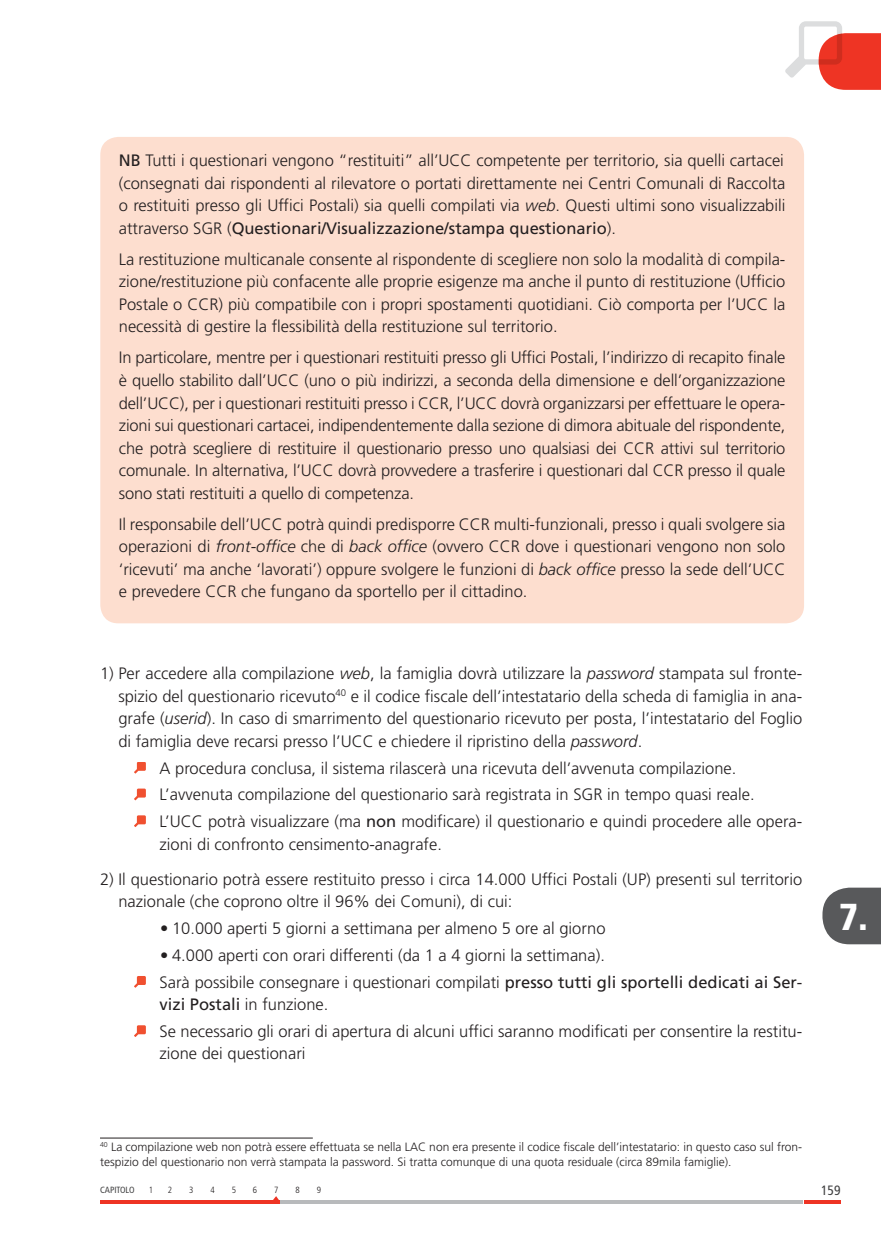
<style>
.page{position:relative;width:881px;height:1234px;background:#fff}
.page>*{position:absolute;margin:0;border:0;box-sizing:border-box;transform-origin:0 0}
.t1{font:900 condensed 37.5px "Frutiger";color:#fff}
.t2{font:300 16.5px/22.5px "Frutiger";color:#231f20;text-align:justify}
.t3{font:condensed 13.5px "Frutiger";color:#404041}
.t4{font:300 12px/15px "Frutiger";color:#231f20}
.t5{font:300 condensed 9px "Frutiger";color:#231f20}
.t6{font:condensed 9px "Frutiger";color:#404041}
.s1{font-weight:400}
.s2{font-style:italic}
</style>
<div class="page">
<svg style="left:804px;top:1200px;width:36px;height:3px"></svg>
<hr style="left:279px;top:1200px;width:523px;height:3px;background:#b8babc">
<svg style="left:785px;top:21px;width:95px;height:69px"></svg>
<svg style="left:100px;top:1199px;width:179px;height:4px"></svg>
<svg style="left:822px;top:887px;width:58px;height:57px;background:#696a6c"></svg>
<svg style="left:134px;top:762px;width:12px;height:11px"></svg>
<svg style="left:134px;top:788px;width:12px;height:12px"></svg>
<svg style="left:134px;top:815px;width:12px;height:11px"></svg>
<svg style="left:134px;top:976px;width:12px;height:11px"></svg>
<svg style="left:134px;top:1025px;width:12px;height:11px"></svg>
<hr style="left:100px;top:1137px;width:213px;height:1px;background:#231f20">
<div style="left:100px;top:137px;width:703px;height:486px;background:#fddecf;border-radius:18px"></div>
<p class="t2" style="left:119px;top:150px;width:668px"><span class="s1">NB</span> Tutti i questionari vengono “restituiti” all’UCC competente per territorio, sia quelli cartacei (consegnati dai rispondenti al rilevatore o portati direttamente nei Centri Comunali di Raccolta o restituiti presso gli Uffici Postali) sia quelli compilati via <span class="s2">web</span>. Questi ultimi sono visualizzabili attraverso SGR (<span class="s1">Questionari/Visualizzazione/stampa questionario</span>).</p>
<p class="t2" style="left:119px;top:249px;width:668px">La restituzione multicanale consente al rispondente di scegliere non solo la modalità di compila&shy;zione/restituzione più confacente alle proprie esigenze ma anche il punto di restituzione (Ufficio Postale o CCR) più compatibile con i propri spostamenti quotidiani. Ciò comporta per l’UCC la necessità di gestire la flessibilità della restituzione sul territorio.</p>
<p class="t2" style="left:119px;top:347px;width:668px">In particolare, mentre per i questionari restituiti presso gli Uffici Postali, l’indirizzo di recapito finale è quello stabilito dall’UCC (uno o più indirizzi, a seconda della dimensione e dell’organizzazione dell’UCC), per i questionari restituiti presso i CCR, l’UCC dovrà organizzarsi per effettuare le opera&shy;zioni sui questionari cartacei, indipendentemente dalla sezione di dimora abituale del rispondente, che potrà scegliere di restituire il questionario presso uno qualsiasi dei CCR attivi sul territorio comunale. In alternativa, l’UCC dovrà provvedere a trasferire i questionari dal CCR presso il quale sono stati restituiti a quello di competenza.</p>
<p class="t2" style="left:119px;top:513px;width:668px">Il responsabile dell’UCC potrà quindi predisporre CCR multi-funzionali, presso i quali svolgere sia operazioni di <span class="s2">front-office</span> che di <span class="s2">back office</span> (ovvero CCR dove i questionari vengono non solo ‘ricevuti’ ma anche ‘lavorati’) oppure svolgere le funzioni di <span class="s2">back office</span> presso la sede dell’UCC e prevedere CCR che fungano da sportello per il cittadino.</p>
<p class="t2" style="left:118px;top:663px;width:685px;text-indent:-18px">1) Per accedere alla compilazione <span class="s2">web</span>, la famiglia dovrà utilizzare la <span class="s2">password</span> stampata sul fronte&shy;spizio del questionario ricevuto<sup>40</sup> e il codice fiscale dell’intestatario della scheda di famiglia in ana&shy;grafe (<span class="s2">userid</span>). In caso di smarrimento del questionario ricevuto per posta, l’intestatario del Foglio di famiglia deve recarsi presso l’UCC e chiedere il ripristino della <span class="s2">password</span>.</p>
<p class="t2" style="left:159px;top:755px;width:644px;line-height:26.7px;text-align:left">A procedura conclusa, il sistema rilascerà una ricevuta dell’avvenuta compilazione.<br>L’avvenuta compilazione del questionario sarà registrata in SGR in tempo quasi reale.<br>L’UCC potrà visualizzare (ma <span class="s1">non</span> modificare) il questionario e quindi procedere alle opera-</p>
<p class="t2" style="left:159px;top:833px;width:284px">zioni di confronto censimento-anagrafe.</p>
<p class="t2" style="left:118px;top:868px;width:685px;text-indent:-18px">2) Il questionario potrà essere restituito presso i circa 14.000 Uffici Postali (UP) presenti sul territorio nazionale (che coprono oltre il 96% dei Comuni), di cui:</p>
<p class="t2" style="left:160px;top:918px;width:447px">• 10.000 aperti 5 giorni a settimana per almeno 5 ore al giorno</p>
<p class="t2" style="left:159px;top:942px;width:644px;line-height:26.7px">• 4.000 aperti con orari differenti (da 1 a 4 giorni la settimana).<br>Sarà possibile consegnare i questionari compilati <span class="s1">presso tutti gli sportelli dedicati ai Ser-</span></p>
<p class="t2" style="left:159px;top:992px;width:644px;line-height:26.7px"><span class="s1">vizi Postali</span> in funzione.<br>Se necessario gli orari di apertura di alcuni uffici saranno modificati per consentire la restitu-</p>
<p class="t2" style="left:159px;top:1043px;width:147px">zione dei questionari</p>
<p class="t4" style="left:100px;top:1140px;width:703px"><sup>40</sup> La compilazione web non potrà essere effettuata se nella LAC non era presente il codice fiscale dell’intestatario: in questo caso sul fron&shy;tespizio del questionario non verrà stampata la password. Si tratta comunque di una quota residuale (circa 89mila famiglie).</p>
<h1 class="t1" style="left:838px;top:901px;width:31px">7.</h1>
<p class="t6" style="left:100px;top:1185px;width:36px">CAPITOLO</p>
<p class="t5" style="left:149px;top:1185px;width:6px">1</p>
<p class="t5" style="left:168px;top:1185px;width:6px">2</p>
<p class="t5" style="left:189px;top:1185px;width:6px">3</p>
<p class="t5" style="left:210px;top:1185px;width:6px">4</p>
<p class="t5" style="left:231px;top:1185px;width:6px">5</p>
<p class="t5" style="left:253px;top:1185px;width:6px">6</p>
<p class="t5" style="left:274px;top:1185px;width:6px">7</p>
<p class="t5" style="left:295px;top:1185px;width:6px">8</p>
<p class="t5" style="left:317px;top:1185px;width:6px">9</p>
<p class="t3" style="left:820px;top:1184px;width:21px">159</p>
</div>
